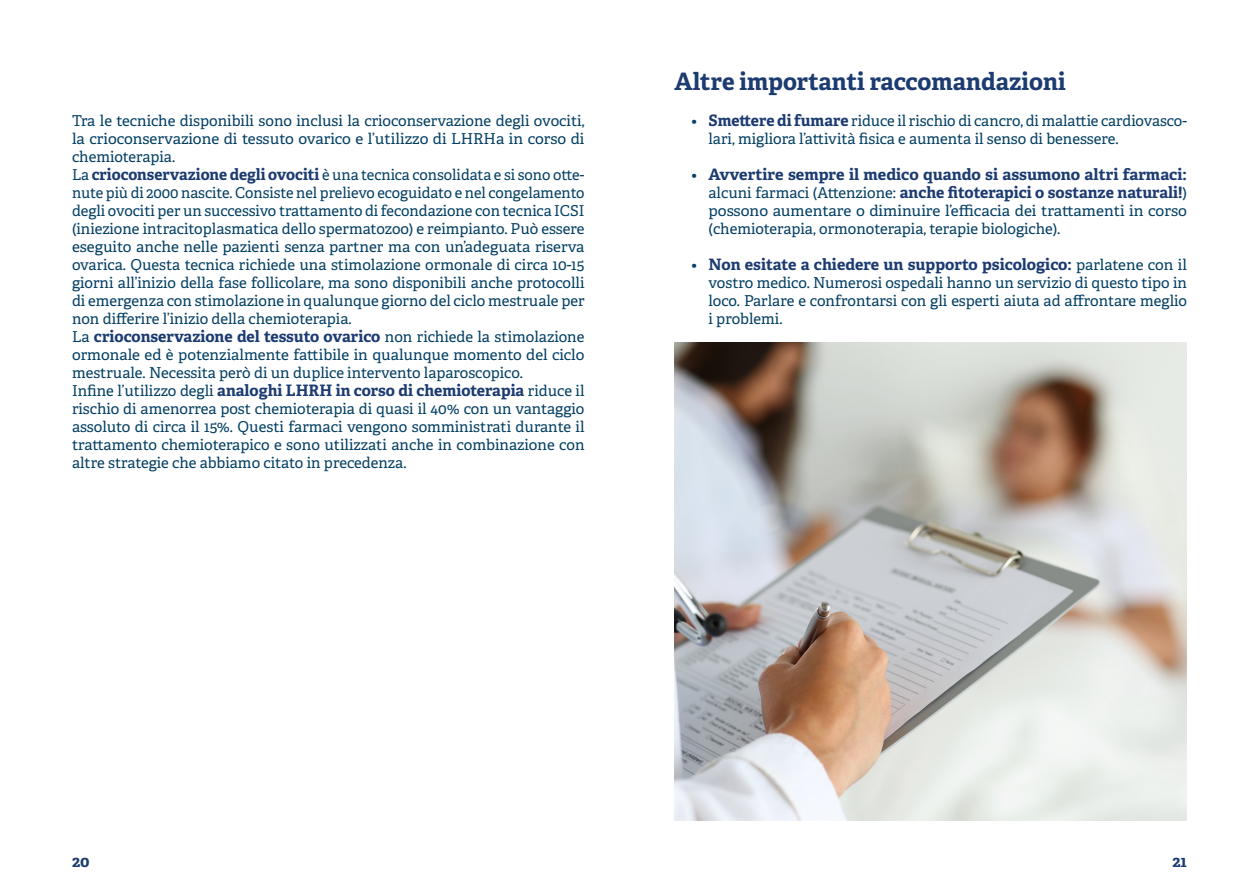
<style>
.page{position:relative;width:1259px;height:893px;background:#fff}
.page>*{position:absolute;margin:0;border:0;box-sizing:border-box;transform-origin:0 0}
.TITOLO_ARGOMENTO{font:700 24px "Adelle";color:#1b3b71}
.testo_base{font:700 15.75px/18px "Adelle";color:#1b3b71;text-align:right}
.testo_base-2{font:15px/18px "Adelle";color:#044064;text-align:justify}
.s1{font-weight:700;font-size:15.75px;color:#1b3b71}
.s2{font-weight:400;font-size:15px;color:#044064}
</style>
<div class="page">
<img style="left:674px;top:342px;width:513px;height:479px">
<p class="testo_base-2" style="left:72px;top:112px;width:514px">Tra le tecniche disponibili sono inclusi la crioconservazione degli ovociti, la crioconservazione di tessuto ovarico e l’utilizzo di LHRHa in corso di chemioterapia.</p>
<p class="testo_base-2" style="left:72px;top:166px;width:514px">La <span class="s1">crioconservazione degli ovociti</span> è una tecnica consolidata e si sono otte&shy;nute più di 2000 nascite. Consiste nel prelievo ecoguidato e nel congelamento degli ovociti per un successivo trattamento di fecondazione con tecnica ICSI (iniezione intracitoplasmatica dello spermatozoo) e reimpianto. Può essere eseguito anche nelle pazienti senza partner ma con un’adeguata riserva ovarica. Questa tecnica richiede una stimolazione ormonale di circa 10-15 giorni all’inizio della fase follicolare, ma sono disponibili anche protocolli di emergenza con stimolazione in qualunque giorno del ciclo mestruale per non differire l’inizio della chemioterapia.</p>
<p class="testo_base" style="left:72px;top:327px;width:514px"><span class="s2">La</span> crioconservazione del tessuto ovarico <span class="s2">non richiede la stimolazione</span></p>
<p class="testo_base-2" style="left:72px;top:346px;width:514px">ormonale ed è potenzialmente fattibile in qualunque momento del ciclo mestruale. Necessita però di un duplice intervento laparoscopico.</p>
<p class="testo_base" style="left:72px;top:381px;width:514px"><span class="s2">Infine l’utilizzo degli</span> analoghi LHRH in corso di chemioterapia <span class="s2">riduce il</span></p>
<p class="testo_base-2" style="left:72px;top:400px;width:514px">rischio di amenorrea post chemioterapia di quasi il 40% con un vantaggio assoluto di circa il 15%. Questi farmaci vengono somministrati durante il trattamento chemioterapico e sono utilizzati anche in combinazione con altre strategie che abbiamo citato in precedenza.</p>
<p class="TITOLO_ARGOMENTO" style="left:674px;top:66px;width:392px">Altre importanti raccomandazioni</p>
<p class="testo_base-2" style="left:708px;top:112px;width:480px;text-indent:-17px">• <span class="s1">Smettere di fumare</span> riduce il rischio di cancro, di malattie cardiovasco&shy;lari, migliora l’attività fisica e aumenta il senso di benessere.</p>
<p class="testo_base" style="left:691px;top:165px;width:497px"><span class="s2">•</span> Avvertire sempre il medico quando si assumono altri farmaci: <span class="s2">alcuni farmaci (Attenzione:</span> anche fitoterapici o sostanze naturali!<span class="s2">)</span></p>
<p class="testo_base-2" style="left:708px;top:202px;width:480px">possono aumentare o diminuire l’efficacia dei trattamenti in corso (chemioterapia, ormonoterapia, terapie biologiche).</p>
<p class="testo_base" style="left:691px;top:255px;width:497px"><span class="s2">•</span> Non esitate a chiedere un supporto psicologico: <span class="s2">parlatene con il</span></p>
<p class="testo_base-2" style="left:708px;top:274px;width:480px">vostro medico. Numerosi ospedali hanno un servizio di questo tipo in loco. Parlare e confrontarsi con gli esperti aiuta ad affrontare meglio i problemi.</p>
<p class="testo_base" style="left:72px;top:852px;width:19px">20</p>
<p class="testo_base" style="left:1172px;top:852px;width:16px">21</p>
</div>
